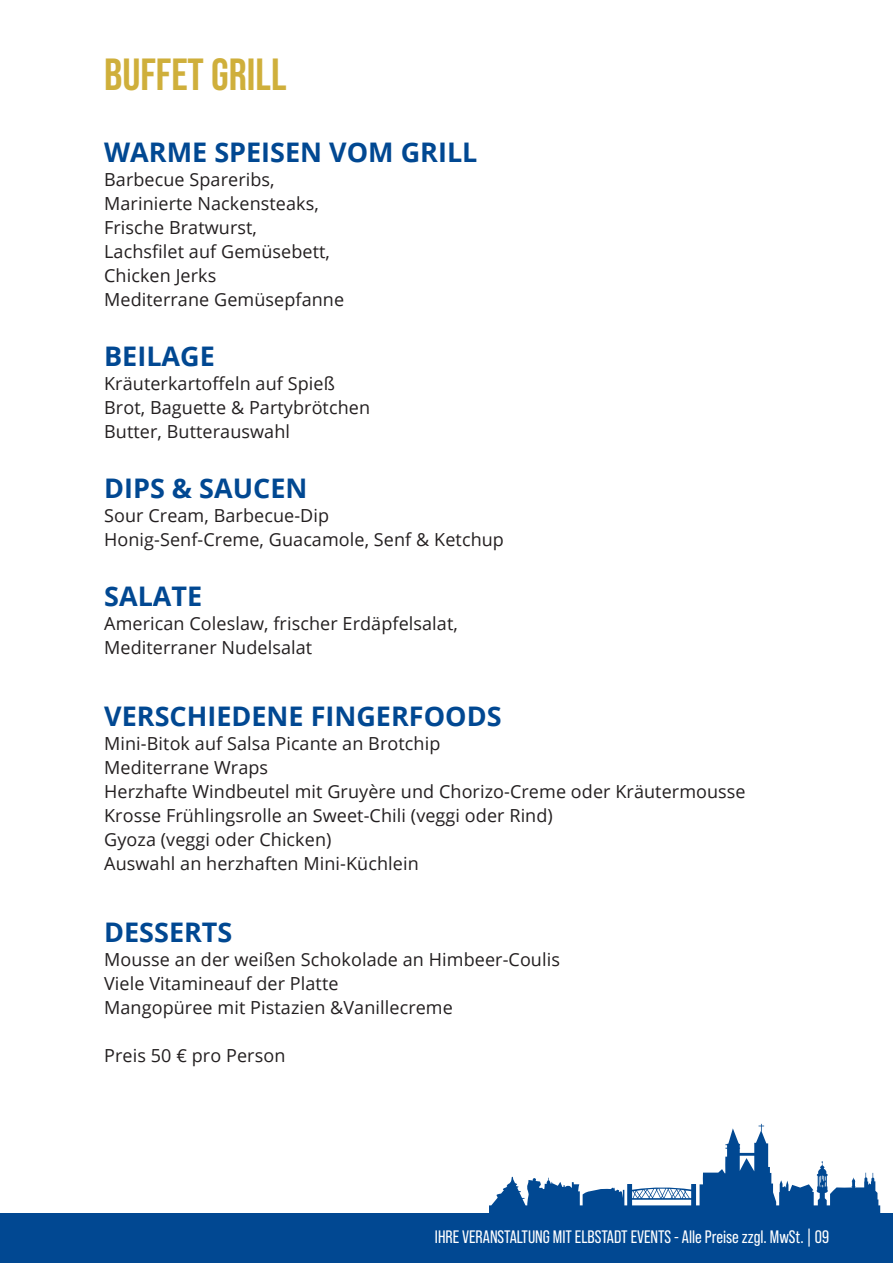
<style>
.page{position:relative;width:893px;height:1263px;background:#fff}
.page>*{position:absolute;margin:0;border:0;box-sizing:border-box;transform-origin:0 0}
.t1{font:700 45px "Bebas Neue Pro";color:#cfaf3b}
.t2{font:700 27px "Open Sans";color:#014892}
.t3{font:18px/24px "Open Sans";letter-spacing:.005em;color:#231f20}
.t4{font:18px "Bebas Neue Pro";color:#fff}
</style>
<div class="page">
<div style="left:0;top:1213px;width:893px;height:50px;background:#014892"></div>
<svg style="left:489px;top:1124px;width:391px;height:89px"></svg>
<h1 class="t1" style="left:104px;top:49px;width:184px">BUFFET GRILL</h1>
<h2 class="t2" style="left:104px;top:133px;width:375px">WARME SPEISEN VOM GRILL</h2>
<p class="t3" style="left:104px;top:167px;width:242px">Barbecue Spareribs,<br>Marinierte Nackensteaks,<br>Frische Bratwurst,<br>Lachsfilet auf Gemüsebett,<br>Chicken Jerks<br>Mediterrane Gemüsepfanne</p>
<h2 class="t2" style="left:104px;top:337px;width:112px">BEILAGE</h2>
<p class="t3" style="left:104px;top:371px;width:267px">Kräuterkartoffeln auf Spieß<br>Brot, Baguette &amp; Partybrötchen<br>Butter, Butterauswahl</p>
<h2 class="t2" style="left:104px;top:469px;width:205px">DIPS &amp; SAUCEN</h2>
<p class="t3" style="left:104px;top:503px;width:401px">Sour Cream, Barbecue-Dip<br>Honig-Senf-Creme, Guacamole, Senf &amp; Ketchup</p>
<h2 class="t2" style="left:104px;top:577px;width:100px">SALATE</h2>
<p class="t3" style="left:104px;top:611px;width:355px">American Coleslaw, frischer Erdäpfelsalat,<br>Mediterraner Nudelsalat</p>
<h2 class="t2" style="left:104px;top:697px;width:399px">VERSCHIEDENE FINGERFOODS</h2>
<p class="t3" style="left:104px;top:731px;width:643px">Mini-Bitok auf Salsa Picante an Brotchip<br>Mediterrane Wraps<br>Herzhafte Windbeutel mit Gruyère und Chorizo-Creme oder Kräutermousse Krosse Frühlingsrolle an Sweet-Chili (veggi oder Rind)<br>Gyoza (veggi oder Chicken)<br>Auswahl an herzhaften Mini-Küchlein</p>
<h2 class="t2" style="left:104px;top:913px;width:130px">DESSERTS</h2>
<p class="t3" style="left:104px;top:947px;width:457px">Mousse an der weißen Schokolade an Himbeer-Coulis<br>Viele Vitamineauf der Platte<br>Mangopüree mit Pistazien &amp;Vanillecreme</p>
<p class="t3" style="left:104px;top:1043px;width:183px">Preis 50 € pro Person</p>
<p class="t4" style="left:435px;top:1227px;width:396px">IHRE VERANSTALTUNG MIT ELBSTADT EVENTS - Alle Preise zzgl. MwSt. | 09</p>
</div>
